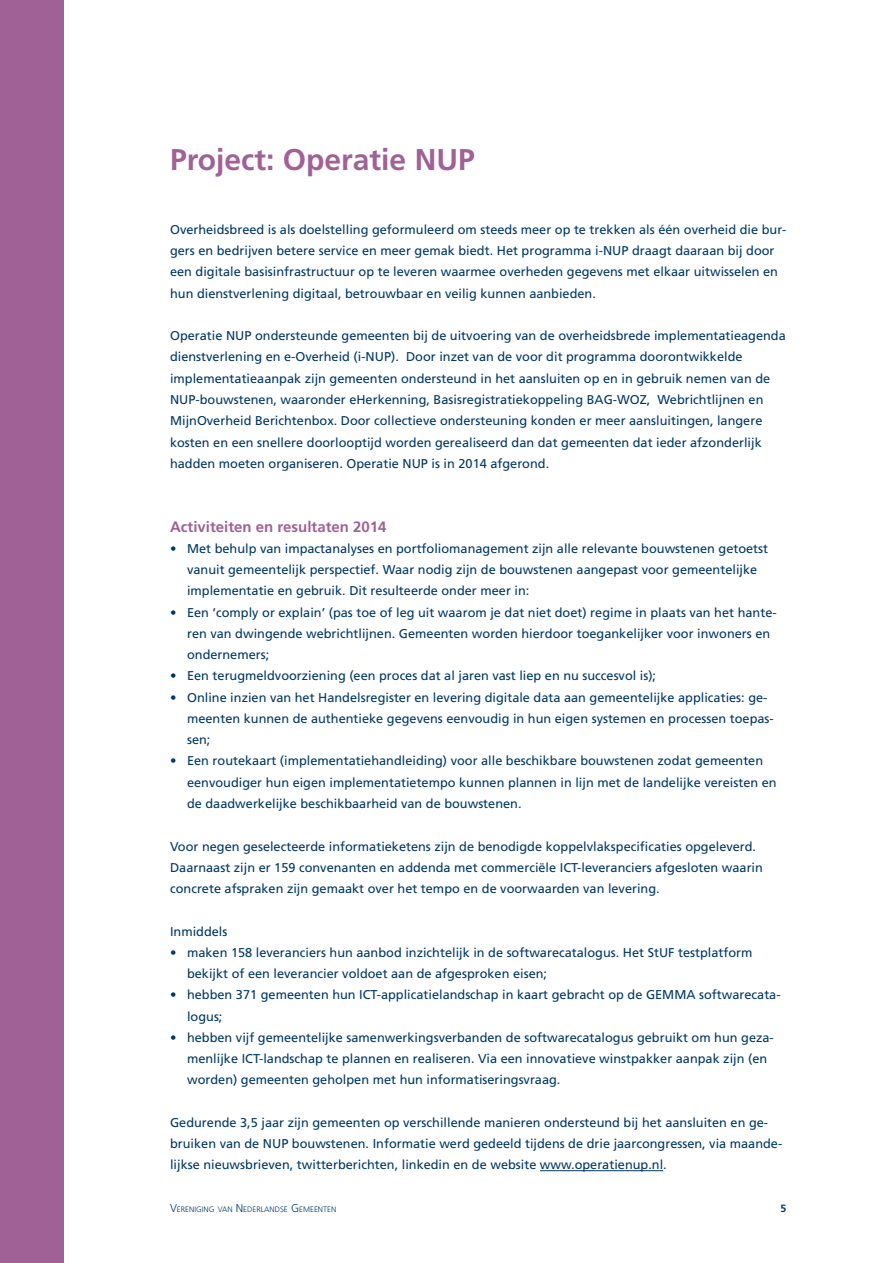
<style>
.page{position:relative;width:893px;height:1263px;background:#fff}
.page>*{position:absolute;margin:0;border:0;box-sizing:border-box;transform-origin:0 0}
._001_Hoofdstukkop{font:700 30px "Frutiger LT Std";color:#a06197}
._003_Tussenkop_1___1{font:700 15px "Frutiger LT Std";color:#a06197}
._004_Broodtekst___8{font:12.75px/21.3px "Frutiger LT Std";color:#003865}
.t1{font:700 10.5px "Frutiger LT Std";color:#003865}
.t2{font:300 7.8px "Frutiger LT Std";color:#003865}
.s1{font-size:11.25px}
</style>
<div class="page">
<div style="left:0;top:0;width:64px;height:1263px;background:#a06197"></div>
<hr style="left:540px;top:1170px;width:123px;height:1px;background:#003865">
<p class="_001_Hoofdstukkop" style="left:170px;top:142px;width:306px">Project: Operatie NUP</p>
<p class="_004_Broodtekst___8" style="left:170px;top:219px;width:618px">Overheidsbreed is als doelstelling geformuleerd om steeds meer op te trekken als één overheid die bur&shy;gers en bedrijven betere service en meer gemak biedt. Het programma i-NUP draagt daaraan bij door een digitale basisinfrastructuur op te leveren waarmee overheden gegevens met elkaar uitwisselen en hun dienstverlening digitaal, betrouwbaar en veilig kunnen aanbieden.</p>
<p class="_004_Broodtekst___8" style="left:170px;top:325px;width:617px">Operatie NUP ondersteunde gemeenten bij de uitvoering van de overheidsbrede implementatieagenda dienstverlening en e-Overheid (i-NUP). Door inzet van de voor dit programma doorontwikkelde implementatieaanpak zijn gemeenten ondersteund in het aansluiten op en in gebruik nemen van de NUP-bouwstenen, waaronder eHerkenning, Basisregistratiekoppeling BAG-WOZ, Webrichtlijnen en MijnOverheid Berichtenbox. Door collectieve ondersteuning konden er meer aansluitingen, langere kosten en een snellere doorlooptijd worden gerealiseerd dan dat gemeenten dat ieder afzonderlijk hadden moeten organiseren. Operatie NUP is in 2014 afgerond.</p>
<p class="_003_Tussenkop_1___1" style="left:170px;top:517px;width:218px">Activiteiten en resultaten 2014</p>
<p class="_004_Broodtekst___8" style="left:187px;top:538px;width:582px;text-indent:-17px">• Met behulp van impactanalyses en portfoliomanagement zijn alle relevante bouwstenen getoetst vanuit gemeentelijk perspectief. Waar nodig zijn de bouwstenen aangepast voor gemeentelijke implementatie en gebruik. Dit resulteerde onder meer in:</p>
<p class="_004_Broodtekst___8" style="left:187px;top:602px;width:591px;text-indent:-17px">• Een ‘comply or explain’ (pas toe of leg uit waarom je dat niet doet) regime in plaats van het hante&shy;ren van dwingende webrichtlijnen. Gemeenten worden hierdoor toegankelijker voor inwoners en ondernemers;</p>
<p class="_004_Broodtekst___8" style="left:170px;top:665px;width:488px">• Een terugmeldvoorziening (een proces dat al jaren vast liep en nu succesvol is);</p>
<p class="_004_Broodtekst___8" style="left:187px;top:687px;width:588px;text-indent:-17px">• Online inzien van het Handelsregister en levering digitale data aan gemeentelijke applicaties: ge&shy;meenten kunnen de authentieke gegevens eenvoudig in hun eigen systemen en processen toepas&shy;sen;</p>
<p class="_004_Broodtekst___8" style="left:187px;top:750px;width:591px;text-indent:-17px">• Een routekaart (implementatiehandleiding) voor alle beschikbare bouwstenen zodat gemeenten eenvoudiger hun eigen implementatietempo kunnen plannen in lijn met de landelijke vereisten en de daadwerkelijke beschikbaarheid van de bouwstenen.</p>
<p class="_004_Broodtekst___8" style="left:170px;top:835px;width:594px">Voor negen geselecteerde informatieketens zijn de benodigde koppelvlakspecificaties opgeleverd.<br>Daarnaast zijn er 159 convenanten en addenda met commerciële ICT-leveranciers afgesloten waarin concrete afspraken zijn gemaakt over het tempo en de voorwaarden van levering.</p>
<p class="_004_Broodtekst___8" style="left:170px;top:920px;width:59px">Inmiddels</p>
<p class="_004_Broodtekst___8" style="left:187px;top:942px;width:567px;text-indent:-17px">• maken 158 leveranciers hun aanbod inzichtelijk in de softwarecatalogus. Het StUF testplatform bekijkt of een leverancier voldoet aan de afgesproken eisen;</p>
<p class="_004_Broodtekst___8" style="left:187px;top:984px;width:595px;text-indent:-17px">• hebben 371 gemeenten hun ICT-applicatielandschap in kaart gebracht op de GEMMA softwarecata&shy;logus;</p>
<p class="_004_Broodtekst___8" style="left:187px;top:1027px;width:588px;text-indent:-17px">• hebben vijf gemeentelijke samenwerkingsverbanden de softwarecatalogus gebruikt om hun geza&shy;menlijke ICT-landschap te plannen en realiseren. Via een innovatieve winstpakker aanpak zijn (en worden) gemeenten geholpen met hun informatiseringsvraag.</p>
<p class="_004_Broodtekst___8" style="left:170px;top:1112px;width:614px">Gedurende 3,5 jaar zijn gemeenten op verschillende manieren ondersteund bij het aansluiten en ge&shy;bruiken van de NUP bouwstenen. Informatie werd gedeeld tijdens de drie jaarcongressen, via maande&shy;lijkse nieuwsbrieven, twitterberichten, linkedin en de website www.operatienup.nl.</p>
<p class="t2" style="left:170px;top:1205px;width:168px"><span class="s1">V</span>ERENIGING VAN <span class="s1">N</span> EDERLANDSE <span class="s1">G</span> EMEENTEN</p>
<p class="t1" style="left:781px;top:1202px;width:7px">5</p>
</div>
